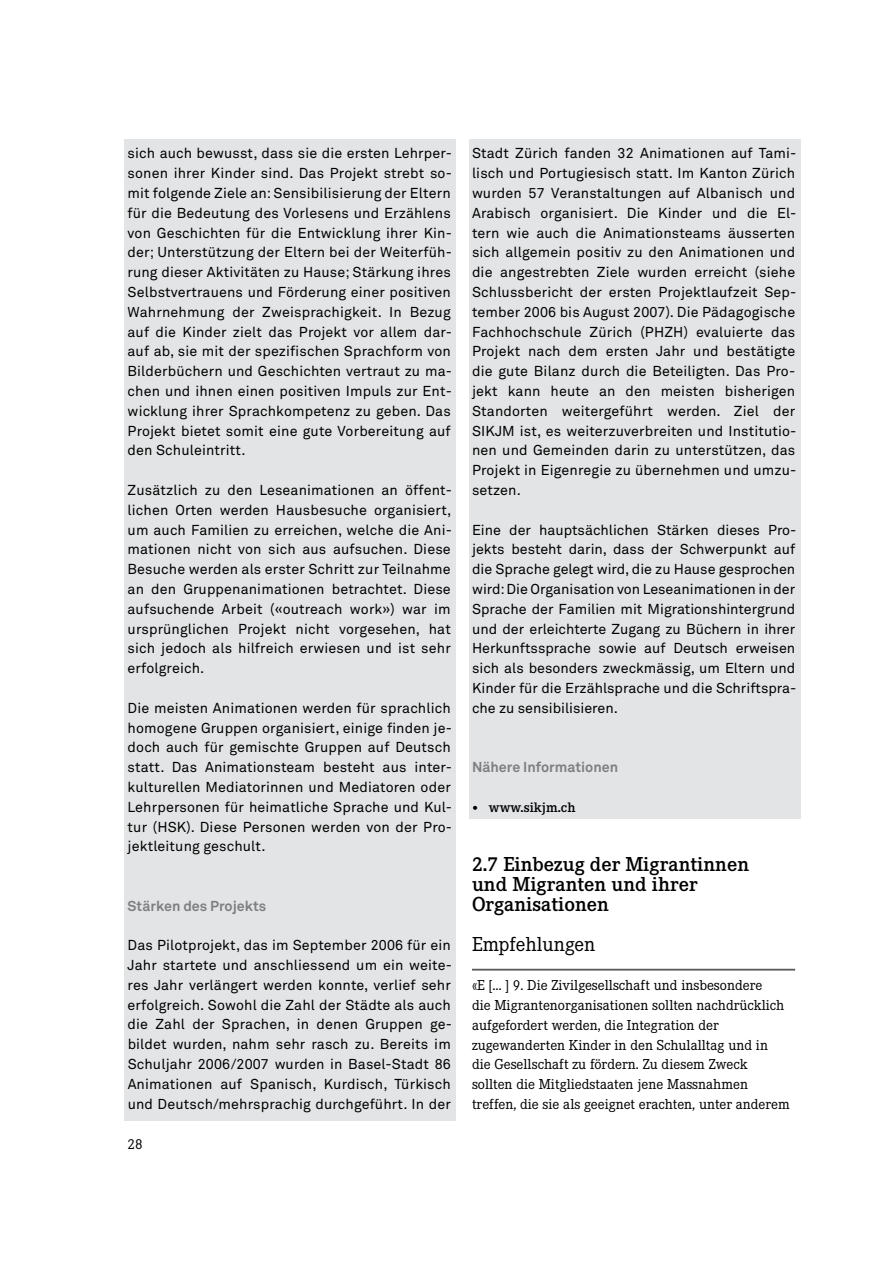
<style>
.page{position:relative;width:893px;height:1263px;background:#fff}
.page>*{position:absolute;margin:0;border:0;box-sizing:border-box;transform-origin:0 0}
.t1{font:600 21px/19.8px "Corporate E";color:#000}
.t2{font:21px "Corporate E";color:#000}
.t3{font:15px/19.8px "Corporate E";color:#000}
.t4{font:14.25px/19.8px "Akkurat";letter-spacing:.01em;color:#000;text-align:justify}
.t5{font:700 14.25px "Akkurat";color:#7e7f81}
.t6{font:600 14.25px "Corporate E";color:#000}
.s1{font-family:"Akkurat";font-weight:700}
</style>
<div class="page">
<div style="left:469px;top:139px;width:331px;height:680px;background:#e3e4e5"></div>
<div style="left:124px;top:139px;width:332px;height:981px;background:#e3e4e5"></div>
<hr style="left:472px;top:969px;width:323px;height:1px;background:#58585a">
<p class="t4" style="left:128px;top:144px;width:326px">sich auch bewusst, dass sie die ersten Lehrper&shy;sonen ihrer Kinder sind. Das Projekt strebt so&shy;mit folgende Ziele an: Sensibilisierung der Eltern für die Bedeutung des Vorlesens und Erzählens von Geschichten für die Entwicklung ihrer Kin&shy;der; U nterstützung der Eltern bei der Weiterfüh&shy;rung dieser Aktivitäten zu H ause; Stärkung ihres Selbstvertrauens und Förderung einer positiven Wahrnehmung der Zweisprachigkeit. I n Bezug auf die Kinder zielt das Projekt vor allem dar&shy;auf ab, sie mit der spezifischen Sprachform von Bilderbüchern und Geschichten vertraut zu ma&shy;chen und ihnen einen positiven I mpuls zur Ent&shy;wicklung ihrer Sprachkompetenz zu geben. Das Projekt bietet somit eine gute Vorbereitung auf den Schuleintritt.</p>
<p class="t4" style="left:128px;top:480px;width:326px">Zusätzlich zu den Leseanimationen an öffent&shy;lichen Orten werden Hausbesuche organisiert, um auch Familien zu erreichen, welche die Ani&shy;mationen nicht von sich aus aufsuchen. Diese Besuche werden als erster Schritt zur Teilnahme an den Gruppenanimationen betrachtet. Diese aufsuchende Arbeit («outreach work») war im ursprünglichen Projekt nicht vorgesehen, hat sich jedoch als hilfreich erwiesen und ist sehr erfolgreich.</p>
<p class="t4" style="left:128px;top:698px;width:326px">Die meisten Animationen werden für sprachlich homogene Gruppen organisiert, einige finden je&shy;doch auch für gemischte Gruppen auf Deutsch statt. Das Animationsteam besteht aus inter&shy;kulturellen Mediatorinnen und Mediatoren oder Lehrpersonen für heimatliche Sprache und Kul&shy;tur (HSK). Diese Personen werden von der Pro&shy;jektleitung geschult.</p>
<p class="t5" style="left:128px;top:897px;width:140px">Stärken des Projekts</p>
<p class="t4" style="left:128px;top:936px;width:326px">Das Pilotprojekt, das im September 2006 für ein Jahr startete und anschliessend um ein weite&shy;res Jahr verlängert werden konnte, verlief sehr erfolgreich. Sowohl die Zahl der Städte als auch die Zahl der Sprachen, in denen Gruppen ge&shy;bildet wurden, nahm sehr rasch zu. Bereits im Schuljahr 2006/2007 wurden in Basel-Stadt 86<br>Animationen auf Spanisch, Kurdisch, Türkisch und Deutsch/mehrsprachig durchgeführt. I n der</p>
<p class="t3" style="left:128px;top:1134px;width:17px">28</p>
<p class="t4" style="left:472px;top:144px;width:326px">Stadt Zürich fanden 32 Animationen auf Tami&shy;lisch und Portugiesisch statt. I m Kanton Zürich wurden 57 Veranstaltungen auf Albanisch und Arabisch organisiert. Die Kinder und die El&shy;tern wie auch die Animationsteams äusserten sich allgemein positiv zu den Animationen und die angestrebten Ziele wurden erreicht (siehe Schlussbericht der ersten Projektlaufzeit Sep&shy;tember 2006 bis August 2007). Die Pädagogische Fachhochschule Zürich (PHZH</p>
<p class="t4" style="left:472px;top:322px;width:326px;text-indent:212px">) evaluierte das Projekt nach dem ersten Jahr und bestätigte die gute Bilanz durch die Beteiligten. Das Pro&shy;jekt kann heute an den meisten bisherigen Standorten weitergeführt werden. Ziel der SI KJM ist, es weiterzuverbreiten und I nstitutio&shy;nen und Gemeinden darin zu unterstützen, das Projekt in Eigenregie zu übernehmen und umzu&shy;setzen.</p>
<p class="t4" style="left:472px;top:520px;width:326px">Eine der hauptsächlichen Stärken dieses Pro&shy;jekts besteht darin, dass der Schwerpunkt auf die Sprache gelegt wird, die zu Hause gesprochen wird: Die Organisation von Leseanimationen in der Sprache der Familien mit M igrationshintergrund und der erleichterte Zugang zu Büchern in ihrer H erkunftssprache sowie auf Deutsch erweisen sich als besonders zweckmässig, um Eltern und Kinder für die Erzählsprache und die Schriftspra&shy;che zu sensibilisieren.</p>
<p class="t5" style="left:472px;top:758px;width:148px">Nähere I nformationen</p>
<p class="t6" style="left:472px;top:799px;width:105px"><span class="s1">•</span> www.sikjm.ch</p>
<p class="t1" style="left:472px;top:855px;width:279px">2.7 Einbezug der Migrantinnen und Migranten und ihrer<br>Organisationen</p>
<p class="t2" style="left:472px;top:932px;width:125px">Empfehlungen</p>
<p class="t3" style="left:472px;top:975px;width:319px">«E [… ] 9. Die Zivilgesellschaft und insbesondere<br>die Migrantenorganisationen sollten nachdrücklich aufgefordert werden, die Integration der zugewanderten Kinder in den Schulalltag und in die Gesellschaft zu fördern. Zu diesem Zweck sollten die Mitgliedstaaten jene Massnahmen treffen, die sie als geeignet erachten, unter anderem</p>
</div>
